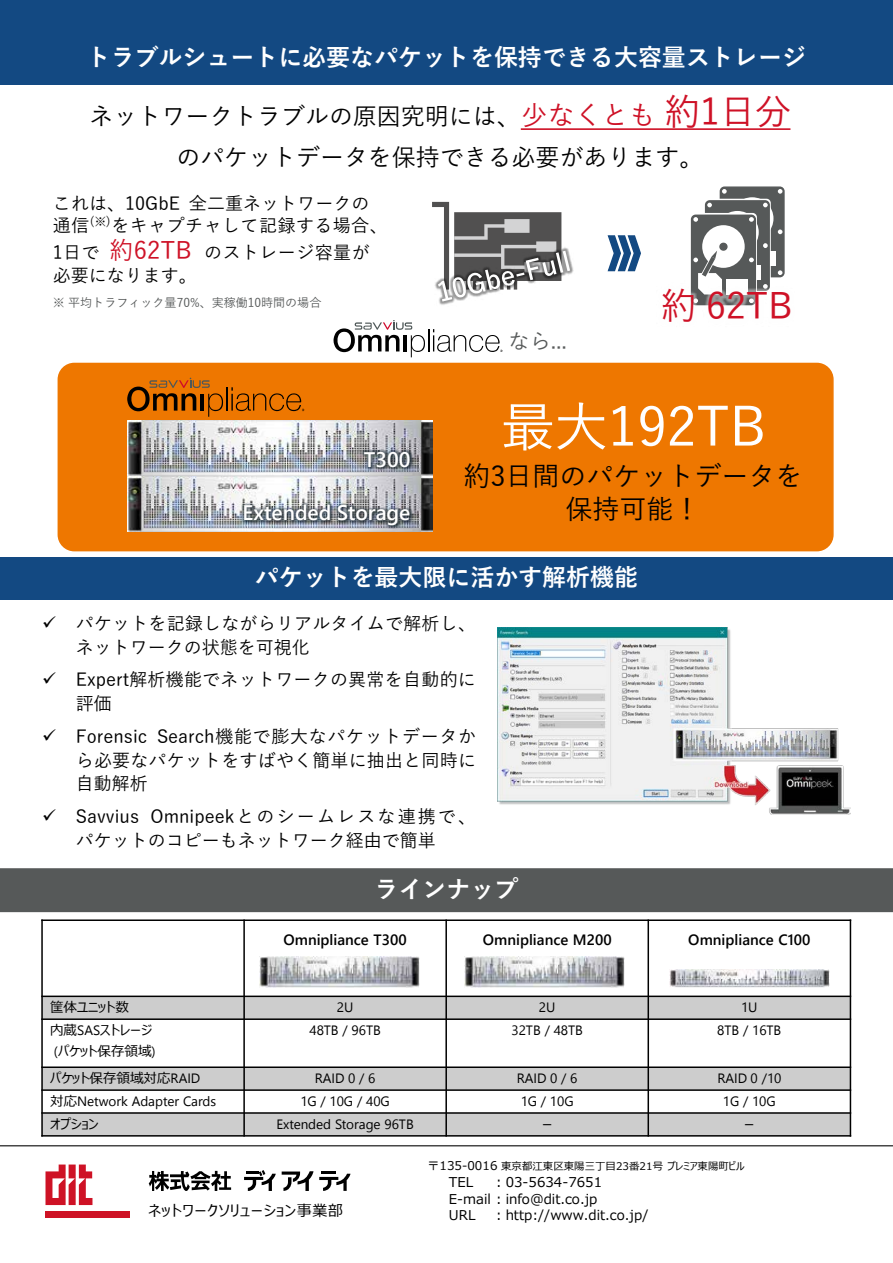
<style>
.page{position:relative;width:893px;height:1263px;background:#fff}
.page>*{position:absolute;margin:0;border:0;box-sizing:border-box;transform-origin:0 0}
.t1{font:500 54px "Yu Gothic";letter-spacing:-.01em;color:#fff}
.t2{font:500 36px "Yu Gothic";color:#ce1126}
.t3{font:500 27px/32.4px "Yu Gothic";color:#000;text-align:center}
.t4{font:700 24px "Yu Gothic";color:#fff}
.t5{font:500 24px/41.1px "Yu Gothic";color:#000;text-align:center}
.t6{font:600 21px "Segoe UI";color:#fff}
.t7{font:500 21px "Yu Gothic";color:#565959}
.t8{font:500 18px/23.7px "Yu Gothic";letter-spacing:.01em;color:#000}
.t9{font:600 15px "Segoe UI";color:#000}
.t10{font:15px "Meiryo UI";letter-spacing:.05em;color:#000}
.t11{font:13.5px "Segoe UI";letter-spacing:-.005em;color:#000}
.t12{font:13.5px/20.9px "Meiryo UI";color:#000}
.t13{font:500 12px "Yu Gothic";color:#565959}
.t14{font:10.5px "Meiryo UI";color:#000}
.s1{font-size:27px;color:#ce1126}
.s2{font-size:36px;color:#ce1126}
.s3{font-size:24px;color:#ce1126}
.s4{font-family:"Segoe UI"}
.s5{font-family:"Meiryo UI"}
.s6{font-size:12px}
</style>
<div class="page">
<div style="left:0;top:0;width:893px;height:85px;background:#134982"></div>
<svg style="left:521px;top:128px;width:269px;height:2px"></svg>
<svg style="left:608px;top:235px;width:33px;height:37px"></svg>
<div style="left:720px;top:186px;width:65px;height:91px;background:#565959;border:1px solid #565959;border-radius:4px"></div>
<svg style="left:722px;top:189px;width:5px;height:5px"></svg>
<svg style="left:778px;top:189px;width:4px;height:5px"></svg>
<svg style="left:778px;top:229px;width:4px;height:5px"></svg>
<div style="left:731px;top:197px;width:42px;height:43px;background:#fff;border-radius:50%"></div>
<div style="left:754px;top:251px;width:22px;height:15px;background:#fff"></div>
<svg style="left:704px;top:199px;width:67px;height:93px"></svg>
<div style="left:706px;top:201px;width:63px;height:89px;background:#565959;border-radius:4px"></div>
<div style="left:705px;top:200px;width:65px;height:91px;border:1px solid #565959;border-radius:4px"></div>
<svg style="left:707px;top:203px;width:5px;height:4px"></svg>
<svg style="left:763px;top:203px;width:5px;height:4px"></svg>
<svg style="left:763px;top:243px;width:5px;height:5px"></svg>
<svg style="left:716px;top:211px;width:43px;height:42px"></svg>
<div style="left:740px;top:265px;width:21px;height:15px;background:#fff"></div>
<svg style="left:690px;top:213px;width:67px;height:94px"></svg>
<div style="left:691px;top:215px;width:65px;height:90px;background:#565959;border:1px solid #565959;border-radius:4px"></div>
<svg style="left:693px;top:217px;width:61px;height:53px"></svg>
<img style="left:690px;top:270px;width:95px;height:37px">
<img style="left:570px;top:256px;width:4px;height:18px">
<svg style="left:432px;top:201px;width:138px;height:101px"></svg>
<div style="left:58px;top:363px;width:776px;height:188px;background:#e70;border:1px solid #e70;border-radius:16px"></div>
<svg style="left:127px;top:378px;width:177px;height:39px"></svg>
<img style="left:127px;top:420px;width:306px;height:112px">
<img style="left:226px;top:489px;width:201px;height:43px">
<img style="left:346px;top:435px;width:84px;height:55px">
<img style="left:347px;top:436px;width:80px;height:52px">
<div style="left:0;top:557px;width:893px;height:43px;background:#134982"></div>
<div style="left:0;top:868px;width:893px;height:44px;background:#565959"></div>
<div style="left:42px;top:996px;width:202px;height:23px;background:#cdcdcd"></div>
<div style="left:244px;top:996px;width:202px;height:23px;background:#cdcdcd"></div>
<div style="left:446px;top:996px;width:202px;height:23px;background:#cdcdcd"></div>
<div style="left:648px;top:996px;width:202px;height:23px;background:#cdcdcd"></div>
<div style="left:42px;top:1067px;width:202px;height:23px;background:#cdcdcd"></div>
<div style="left:244px;top:1067px;width:202px;height:23px;background:#cdcdcd"></div>
<div style="left:446px;top:1067px;width:202px;height:23px;background:#cdcdcd"></div>
<div style="left:648px;top:1067px;width:202px;height:23px;background:#cdcdcd"></div>
<div style="left:42px;top:1113px;width:202px;height:23px;background:#cdcdcd"></div>
<div style="left:244px;top:1113px;width:202px;height:23px;background:#cdcdcd"></div>
<div style="left:446px;top:1113px;width:202px;height:23px;background:#cdcdcd"></div>
<div style="left:648px;top:1113px;width:202px;height:23px;background:#cdcdcd"></div>
<hr style="left:243px;top:919px;width:2px;height:217px;background:#000">
<hr style="left:445px;top:919px;width:2px;height:217px;background:#000">
<hr style="left:647px;top:919px;width:2px;height:217px;background:#000">
<hr style="left:41px;top:995px;width:810px;height:2px;background:#000">
<hr style="left:41px;top:1018px;width:810px;height:2px;background:#000">
<hr style="left:41px;top:1066px;width:810px;height:2px;background:#000">
<hr style="left:41px;top:1089px;width:810px;height:2px;background:#000">
<hr style="left:41px;top:1112px;width:810px;height:2px;background:#000">
<hr style="left:41px;top:919px;width:2px;height:217px;background:#000">
<hr style="left:850px;top:919px;width:1px;height:217px;background:#000">
<hr style="left:41px;top:919px;width:810px;height:2px;background:#000">
<hr style="left:41px;top:1135px;width:810px;height:1px;background:#000">
<hr style="left:0;top:1145px;width:893px;height:1px;background:#000">
<img style="left:670px;top:970px;width:160px;height:17px">
<img style="left:464px;top:956px;width:160px;height:31px">
<img style="left:259px;top:956px;width:160px;height:31px">
<svg style="left:334px;top:320px;width:168px;height:37px"></svg>
<img style="left:497px;top:627px;width:353px;height:187px">
<div style="left:46px;top:1211px;width:84px;height:7px;background:#ce1225"></div>
<svg style="left:46px;top:1164px;width:46px;height:41px"></svg>
<svg style="left:149px;top:1171px;width:82px;height:20px"></svg>
<svg style="left:244px;top:1170px;width:32px;height:21px"></svg>
<svg style="left:282px;top:1171px;width:31px;height:20px"></svg>
<hr style="left:321px;top:1171px;width:15px;height:3px;background:#000">
<svg style="left:319px;top:1174px;width:31px;height:17px"></svg>
<h3 class="t4" style="left:87px;top:43px;width:721px">トラブルシュートに必要なパケットを保持できる大容量ストレージ</h3>
<h3 class="t5" style="left:90px;top:93px;width:703px">ネットワークトラブルの原因究明には、<span class="s1">少なくとも</span><span class="s2">約1日分</span>のパケットデータを保持できる必要があります。</h3>
<p class="t8" style="left:53px;top:190px;width:336px;line-height:21.6px">これは、10GbE 全二重ネットワークの通信<sup>(※)</sup>をキャプチャして記録する場合、</p>
<p class="t8" style="left:53px;top:238px;width:318px;line-height:23.2px">1日で<span class="s3">約62TB</span> のストレージ容量が必要になります。</p>
<p class="t13" style="left:53px;top:292px;width:270px">※ 平均トラフィック量70%、実稼働10時間の場合</p>
<p class="t6" style="left:364px;top:442px;width:48px">T300</p>
<p class="t6" style="left:243px;top:496px;width:169px">Extended Storage</p>
<p class="t7" style="left:509px;top:322px;width:60px">なら...</p>
<h2 class="t2" style="left:661px;top:273px;width:133px">約 62TB</h2>
<h1 class="t1" style="left:501px;top:377px;width:266px">最大192TB</h1>
<h3 class="t3" style="left:464px;top:457px;width:340px">約3日間のパケットデータを保持可能！</h3>
<h3 class="t4" style="left:255px;top:564px;width:385px">パケットを最大限に活かす解析機能</h3>
<p class="t8" style="left:76px;top:609px;width:402px;text-indent:-34px">✓ パケットを記録しながらリアルタイムで解析し、ネットワークの状態を可視化</p>
<p class="t8" style="left:76px;top:666px;width:401px;text-indent:-34px">✓ Expert解析機能でネットワークの異常を自動的に評価</p>
<p class="t8" style="left:76px;top:722px;width:402px;text-align:justify;text-indent:-34px">✓ Forensic Search機能で膨大なパケットデータから必要なパケットをすばやく簡単に抽出と同時に自動解析</p>
<p class="t8" style="left:42px;top:802px;width:435px;text-align:center">✓ Savvius Omnipeekとのシームレスな連携で、パケットのコピーもネットワーク経由で簡単</p>
<h3 class="t4" style="left:375px;top:876px;width:145px">ラインナップ</h3>
<p class="t9" style="left:283px;top:927px;width:125px">Omnipliance T300</p>
<p class="t9" style="left:483px;top:927px;width:130px">Omnipliance M200</p>
<p class="t9" style="left:688px;top:927px;width:124px">Omnipliance C100</p>
<p class="t12" style="left:50px;top:997px;width:80px">筐体ユニット数</p>
<p class="t11" style="left:337px;top:996px;width:18px">2U</p>
<p class="t11" style="left:539px;top:996px;width:18px">2U</p>
<p class="t11" style="left:741px;top:996px;width:18px">1U</p>
<p class="t12" style="left:50px;top:1020px;width:107px">内蔵<span class="s4">SAS</span>ストレージ<span class="s4">(</span>パケット保存領域<span class="s4">)</span></p>
<p class="t11" style="left:309px;top:1019px;width:73px">48TB / 96TB</p>
<p class="t11" style="left:512px;top:1019px;width:73px">32TB / 48TB</p>
<p class="t11" style="left:717px;top:1019px;width:66px">8TB / 16TB</p>
<p class="t12" style="left:50px;top:1068px;width:152px">パケット保存領域対応<span class="s4">RAID</span></p>
<p class="t11" style="left:315px;top:1067px;width:62px">RAID 0 / 6</p>
<p class="t11" style="left:517px;top:1067px;width:62px">RAID 0 / 6</p>
<p class="t11" style="left:717px;top:1067px;width:66px">RAID 0 /10</p>
<p class="t11" style="left:50px;top:1090px;width:168px"><span class="s5">対応</span>Network Adapter Cards</p>
<p class="t11" style="left:300px;top:1090px;width:91px">1G / 10G / 40G</p>
<p class="t11" style="left:521px;top:1090px;width:54px">1G / 10G</p>
<p class="t11" style="left:723px;top:1090px;width:54px">1G / 10G</p>
<p class="t12" style="left:50px;top:1114px;width:50px">オプション</p>
<p class="t11" style="left:276px;top:1113px;width:139px">Extended Storage 96TB</p>
<p class="t12" style="left:540px;top:1114px;width:15px">－</p>
<p class="t12" style="left:742px;top:1114px;width:15px">－</p>
<p class="t14" style="left:427px;top:1158px;width:319px"><span class="s6">〒135-0016</span> 東京都江東区東陽三丁目23番21号プレミア東陽町ビル</p>
<p class="t12" style="left:449px;top:1173px;width:26px">TEL</p>
<p class="t12" style="left:449px;top:1175px;width:155px;line-height:16.2px;text-indent:43px">：03-5634-7651<br>E-mail：info@dit.co.jp</p>
<p class="t10" style="left:149px;top:1199px;width:196px">ネットワークソリューション事業部</p>
<p class="t12" style="left:449px;top:1205px;width:201px">URL ：http://www.dit.co.jp/</p>
</div>
